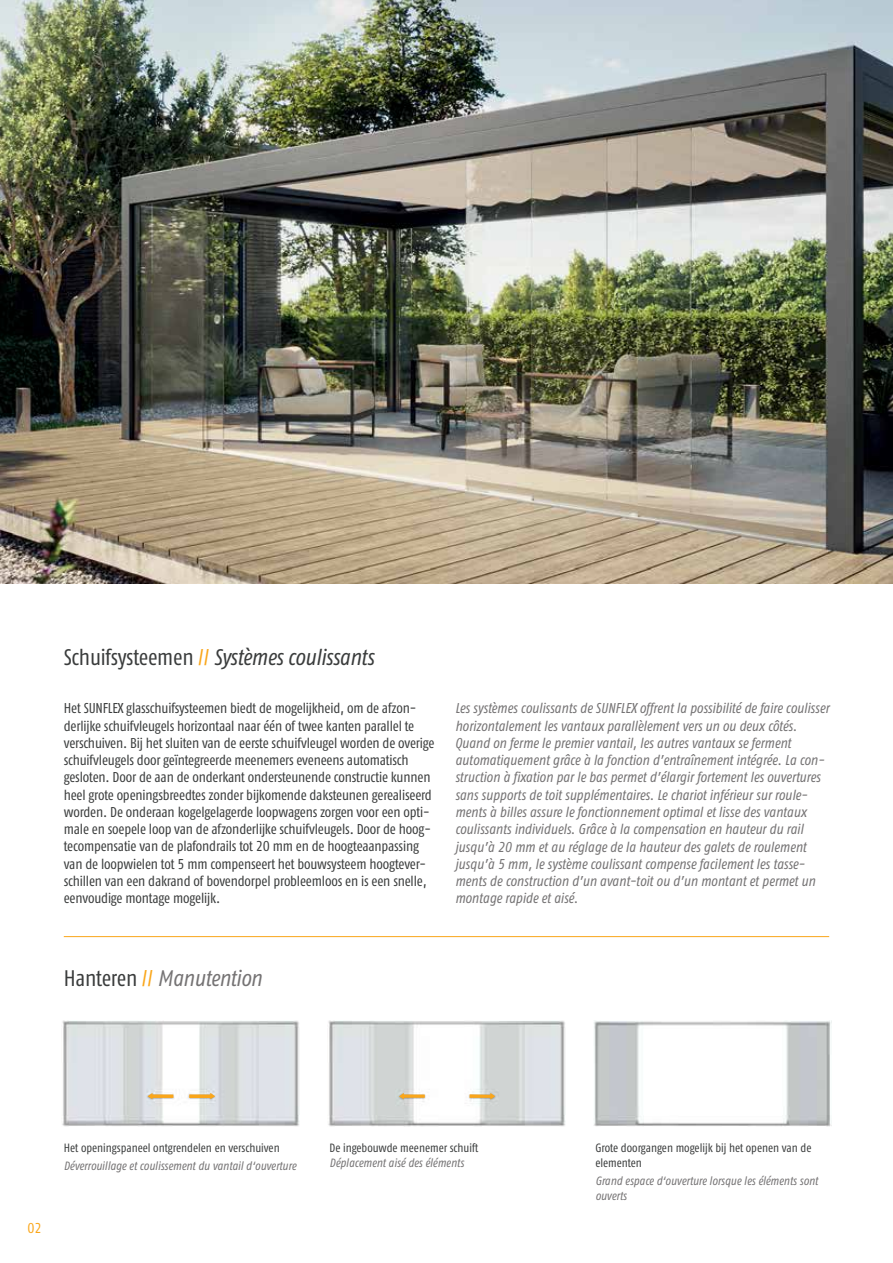
<style>
.page{position:relative;width:893px;height:1263px;background:#fff}
.page>*{position:absolute;margin:0;border:0;box-sizing:border-box;transform-origin:0 0}
.t1{font:italic 22.5px "Fago Co Regular Tf";letter-spacing:-.01em;color:#3a3c3c}
.t2{font:italic 22.5px "Fago Co Regular Tf";letter-spacing:-.01em;color:#757374}
.t3{font:14.25px/17.2px "Fago Co Regular Tf";letter-spacing:-.01em;color:#3a3c3c}
.t4{font:italic 14.25px/17.2px "Fago Co Regular Tf";color:#757374}
.t5{font:14.25px "Fago Co Regular Tf";color:#faa61a}
.t6{font:italic 12px/15px "Fago Co Regular Tf";color:#757374}
.t7{font:12px/15px "Fago Co Regular Tf";color:#3a3c3c}
.s1{font-style:normal}
.s2{font-style:normal;color:#faa61a}
.s3{font-style:normal;color:#3a3c3c}
</style>
<div class="page">
<hr style="left:64px;top:936px;width:765px;height:1px;background:#faa61a">
<img style="left:62px;top:1020px;width:238px;height:107px">
<svg style="left:148px;top:1093px;width:25px;height:6px"></svg>
<svg style="left:189px;top:1093px;width:26px;height:6px"></svg>
<img style="left:328px;top:1020px;width:238px;height:107px">
<svg style="left:399px;top:1093px;width:26px;height:6px"></svg>
<svg style="left:470px;top:1093px;width:25px;height:6px"></svg>
<img style="left:594px;top:1020px;width:237px;height:107px">
<img style="left:0;top:0;width:893px;height:584px">
<h1 class="t1" style="left:64px;top:644px;width:312px"><span class="s1">Schuifsysteemen</span> <span class="s2">//</span> Systèmes coulissants</h1>
<p class="t3" style="left:64px;top:700px;width:372px">Het SUNFLEX glasschuifsysteemen biedt de mogelijkheid, om de afzon&shy;derlijke schuifvleugels horizontaal naar één of twee kanten parallel te verschuiven. Bij het sluiten van de eerste schuifvleugel worden de overige schuifvleugels door geïntegreerde meenemers eveneens automatisch gesloten. Door de aan de onderkant ondersteunende constructie kunnen heel grote openingsbreedtes zonder bijkomende daksteunen gerealiseerd worden. De onderaan kogelgelagerde loopwagens zorgen voor een opti&shy;male en soepele loop van de afzonderlijke schuifvleugels. Door de hoog&shy;tecompensatie van de plafondrails tot 20 mm en de hoogteaanpassing van de loopwielen tot 5 mm compenseert het bouwsysteem hoogtever&shy;schillen van een dakrand of bovendorpel probleemloos en is een snelle, eenvoudige montage mogelijk.</p>
<p class="t4" style="left:455px;top:700px;width:376px">Les systèmes coulissants de SUNFLEX offrent la possibilité de faire coulisser horizontalement les vantaux parallèlement vers un ou deux côtés.<br>Quand on ferme le premier vantail, les autres vantaux se ferment automatiquement grâce à la fonction d’entraînement intégrée. La con&shy;struction à fixation par le bas permet d’élargir fortement les ouvertures sans supports de toit supplémentaires. Le chariot inférieur sur roule&shy;ments à billes assure le fonctionnement optimal et lisse des vantaux coulissants individuels. Grâce à la compensation en hauteur du rail jusqu’à 20 mm et au réglage de la hauteur des galets de roulement jusqu’à 5 mm, le système coulissant compense facilement les tasse&shy;ments de construction d’un avant-toit ou d’un montant et permet un montage rapide et aisé.</p>
<h1 class="t2" style="left:64px;top:965px;width:200px"><span class="s3">Hanteren</span> <span class="s2">//</span> Manutention</h1>
<p class="t5" style="left:28px;top:1220px;width:16px">02</p>
<p class="t7" style="left:64px;top:1140px;width:217px">Het openingspaneel ontgrendelen en verschuiven</p>
<p class="t6" style="left:64px;top:1158px;width:234px">Déverrouillage et coulissement du vantail d‘ouverture</p>
<p class="t7" style="left:330px;top:1140px;width:150px">De ingebouwde meenemer schuift</p>
<p class="t6" style="left:330px;top:1155px;width:136px">Déplacement aisé des éléments</p>
<p class="t7" style="left:595px;top:1140px;width:218px">Grote doorgangen mogelijk bij het openen van de elementen</p>
<p class="t6" style="left:595px;top:1173px;width:224px">Grand espace d‘ouverture lorsque les éléments sont ouverts</p>
</div>
